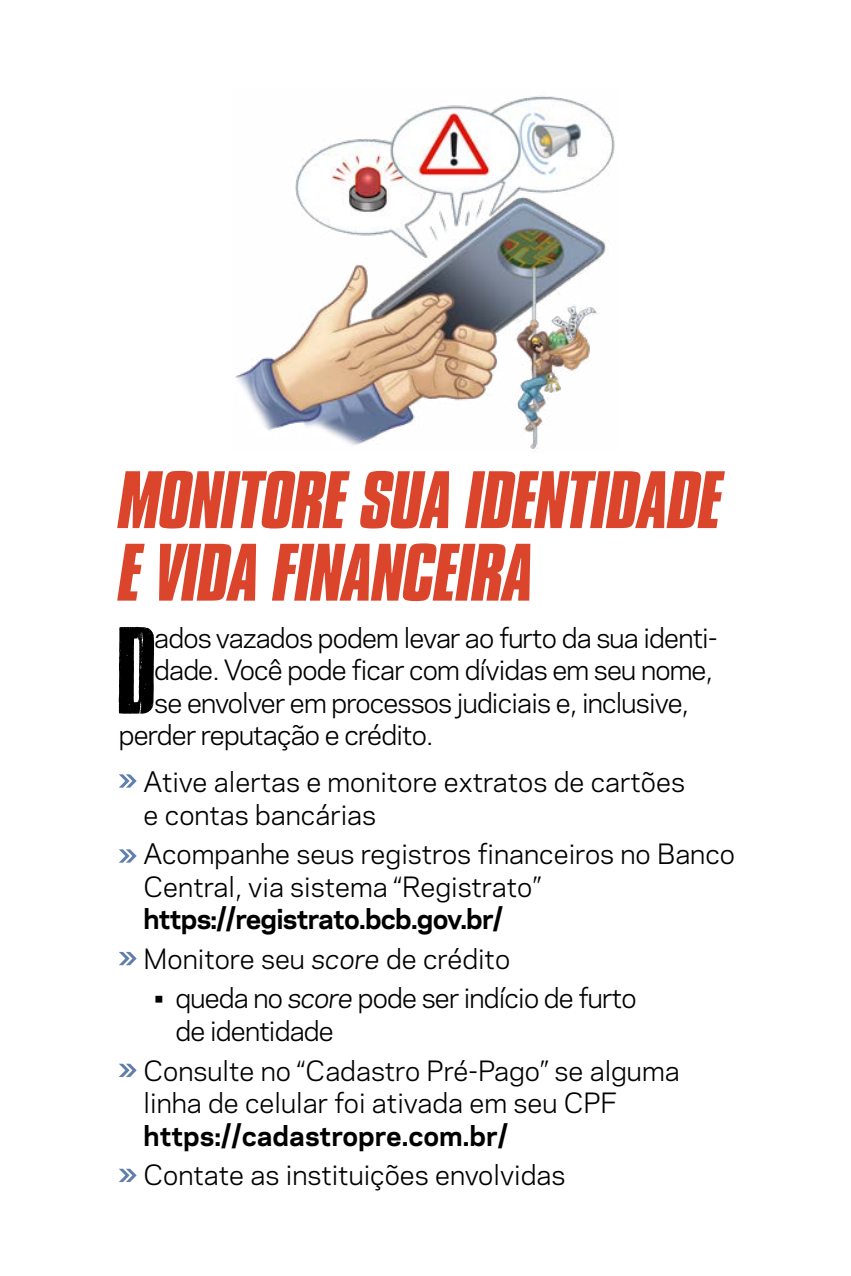
<style>
.page{position:relative;width:851px;height:1276px;background:#fff}
.page>*{position:absolute;margin:0;border:0;box-sizing:border-box;transform-origin:0 0}
.t1{font:103.25px "Cross Town";color:#000}
.t2{font:italic 700 70px/72.5px "Compacta BT";letter-spacing:-.02em;color:#da452c}
.t3{font:26.25px/32.5px "Galaxie Polaris";color:#000}
.t4{font:26.25px/32.5px "Galaxie Polaris";letter-spacing:-.03em;color:#000}
.t5{font:700 26.25px/39.5px "Galaxie Polaris";letter-spacing:-.03em;color:#000}
.t6{font:700 26.25px "Galaxie Polaris";color:#000}
.s1{font-weight:400}
.s2{font-weight:400;font-style:italic}
.s3{font-style:italic}
</style>
<div class="page">
<svg style="left:119px;top:774px;width:18px;height:13px"></svg>
<svg style="left:119px;top:849px;width:18px;height:13px"></svg>
<svg style="left:119px;top:952px;width:18px;height:13px"></svg>
<svg style="left:119px;top:1063px;width:18px;height:14px"></svg>
<svg style="left:119px;top:1168px;width:18px;height:14px"></svg>
<img style="left:235px;top:96px;width:380px;height:355px">
<h2 class="t2" style="left:119px;top:465px;width:605px">MONITORE SUA IDENTIDADE<br>E VIDA FINANCEIRA</h2>
<h1 class="t1" style="left:119px;top:625px;width:40px">D</h1>
<p class="t4" style="left:154px;top:620px;width:564px">ados vazados podem levar ao furto da sua identi-</p>
<p class="t4" style="left:154px;top:652px;width:560px">dade. Você pode ficar com dívidas em seu nome,</p>
<p class="t4" style="left:154px;top:685px;width:536px">se envolver em processos judiciais e, inclusive,</p>
<p class="t4" style="left:119px;top:717px;width:316px">perder reputação e crédito.</p>
<p class="t3" style="left:144px;top:764px;width:542px">Ative alertas e monitore extratos de cartões e contas bancárias</p>
<p class="t3" style="left:144px;top:836px;width:592px">Acompanhe seus registros financeiros no Banco<br>Central, via sistema “Registrato”</p>
<p class="t5" style="left:144px;top:897px;width:368px">https://registrato.bcb.gov.br/<br><span class="s1">Monitore seu</span> <span class="s2">score</span> <span class="s1">de crédito</span></p>
<p class="t4" style="left:175px;top:980px;width:462px;text-indent:-21px">• queda no <span class="s3">score</span> pode ser indício de furto de identidade</p>
<p class="t3" style="left:144px;top:1052px;width:537px">Consulte no “Cadastro Pré-Pago” se alguma linha de celular foi ativada em seu CPF</p>
<p class="t6" style="left:144px;top:1115px;width:366px">https://cadastropre.com.br/</p>
<p class="t3" style="left:144px;top:1157px;width:423px">Contate as instituições envolvidas</p>
</div>
